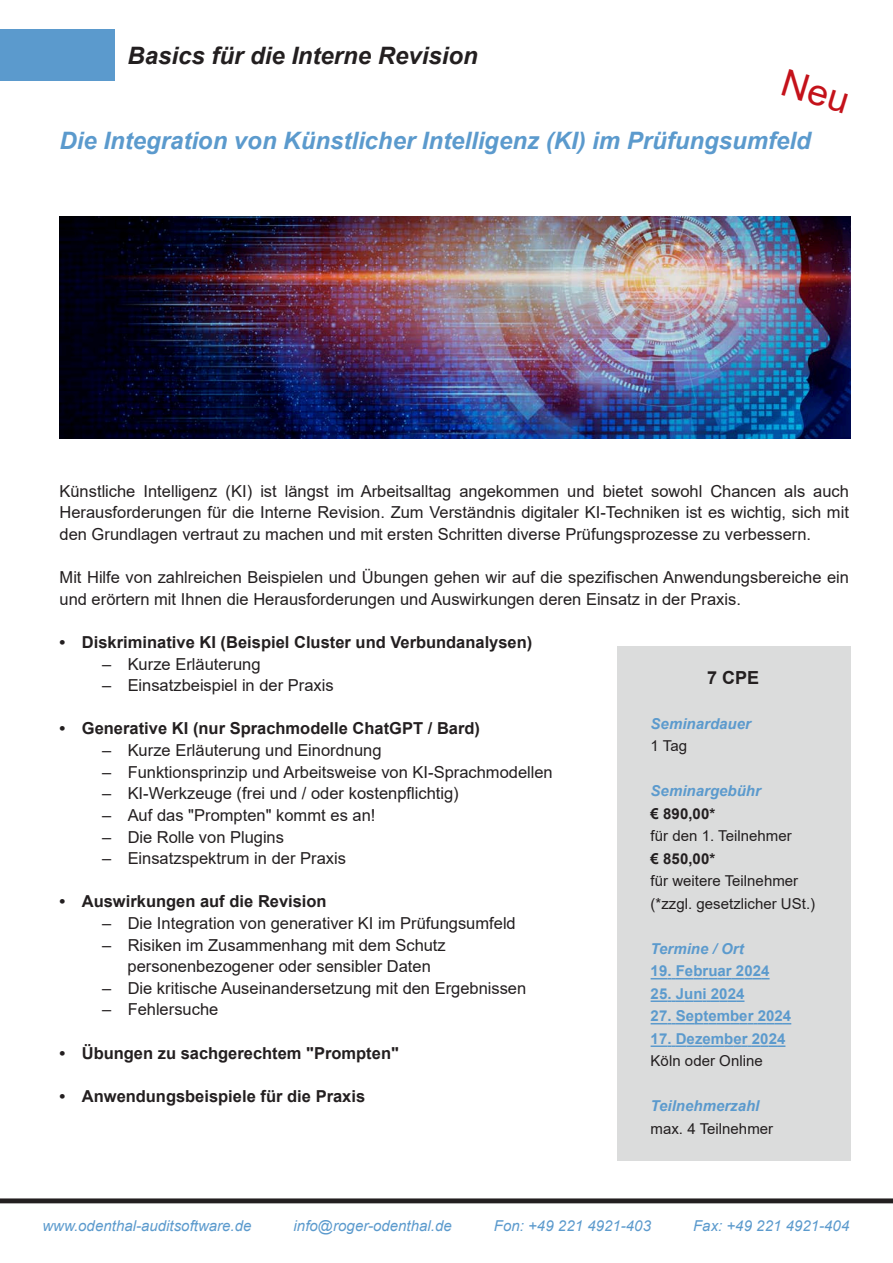
<style>
.page{position:relative;width:893px;height:1263px;background:#fff}
.page>*{position:absolute;margin:0;border:0;box-sizing:border-box;transform-origin:0 0}
.t1{font:italic 700 24px "Arial";color:#5b9acd}
.t2{font:italic 700 24px "Arial";color:#231f20}
.t3{font:700 18px "Arial";color:#231f20}
.t4{font:16.5px/21.6px "Arial";color:#231f20}
.t5{font:700 16.5px "Arial";color:#231f20}
.t6{font:15px/22.5px "Arial";letter-spacing:.005em;color:#231f20}
.t7{font:italic 15px "Arial";letter-spacing:.005em;color:#5b9acd}
.t8{font:700 15px "Arial";letter-spacing:.005em;color:#5b9acd}
.t9{font:italic 700 15px "Arial";color:#5b9acd}
.t10{font:700 15px "Arial";letter-spacing:.005em;color:#231f20}
</style>
<div class="page">
<svg style="left:0;top:1198px;width:893px;height:5px;background:#373334"></svg>
<div style="left:0;top:30px;width:115px;height:51px;background:#5b9acd"></div>
<div style="left:617px;top:646px;width:233px;height:515px;background:#dbdcdc"></div>
<svg style="left:651px;top:978px;width:119px;height:1px"></svg>
<svg style="left:651px;top:1000px;width:93px;height:2px"></svg>
<svg style="left:651px;top:1023px;width:140px;height:1px"></svg>
<svg style="left:651px;top:1045px;width:134px;height:2px"></svg>
<img style="left:60px;top:217px;width:790px;height:221px">
<h1 class="t2" style="left:128px;top:42px;width:352px">Basics für die Interne Revision</h1>
<h1 class="t1" style="left:60px;top:128px;width:753px">Die Integration von Künstlicher Intelligenz (KI) im Prüfungsumfeld</h1>
<p class="t4" style="left:60px;top:480px;width:791px;text-align:justify">Künstliche Intelligenz (KI) ist längst im Arbeitsalltag angekommen und bietet sowohl Chancen als auch Herausforderungen für die Interne Revision. Zum Verständnis digitaler KI-Techniken ist es wichtig, sich mit den Grundlagen vertraut zu machen und mit ersten Schritten diverse Prüfungsprozesse zu verbessern.</p>
<p class="t4" style="left:60px;top:567px;width:791px">Mit Hilfe von zahlreichen Beispielen und Übungen gehen wir auf die spezifischen Anwendungsbereiche ein und erörtern mit Ihnen die Herausforderungen und Auswirkungen deren Einsatz in der Praxis.</p>
<p class="t5" style="left:60px;top:633px;width:474px">• Diskriminative KI (Beispiel Cluster und Verbundanalysen)</p>
<p class="t4" style="left:102px;top:653px;width:160px">– Kurze Erläuterung</p>
<p class="t4" style="left:102px;top:675px;width:233px">– Einsatzbeispiel in der Praxis</p>
<p class="t5" style="left:60px;top:719px;width:422px">• Generative KI (nur Sprachmodelle ChatGPT / Bard)</p>
<p class="t4" style="left:102px;top:739px;width:281px">– Kurze Erläuterung und Einordnung</p>
<p class="t4" style="left:102px;top:761px;width:452px">– Funktionsprinzip und Arbeitsweise von KI-Sprachmodellen</p>
<p class="t4" style="left:102px;top:783px;width:358px">– KI-Werkzeuge (frei und / oder kostenpflichtig)</p>
<p class="t4" style="left:102px;top:804px;width:275px">– Auf das "Prompten" kommt es an!</p>
<p class="t4" style="left:102px;top:826px;width:183px">– Die Rolle von Plugins</p>
<p class="t4" style="left:102px;top:847px;width:245px">– Einsatzspektrum in der Praxis</p>
<p class="t5" style="left:60px;top:892px;width:269px">• Auswirkungen auf die Revision</p>
<p class="t4" style="left:102px;top:912px;width:415px">– Die Integration von generativer KI im Prüfungsumfeld</p>
<p class="t4" style="left:128px;top:934px;width:320px;text-indent:-26px">– Risiken im Zusammenhang mit dem Schutz personenbezogener oder sensibler Daten</p>
<p class="t4" style="left:102px;top:977px;width:426px">– Die kritische Auseinandersetzung mit den Ergebnissen</p>
<p class="t4" style="left:102px;top:999px;width:118px">– Fehlersuche</p>
<p class="t5" style="left:60px;top:1043px;width:341px">• Übungen zu sachgerechtem "Prompten"</p>
<p class="t5" style="left:60px;top:1087px;width:307px">• Anwendungsbeispiele für die Praxis</p>
<p class="t3" style="left:707px;top:667px;width:54px">7 CPE</p>
<p class="t9" style="left:651px;top:715px;width:102px">Seminardauer</p>
<p class="t6" style="left:651px;top:735px;width:38px">1 Tag</p>
<p class="t9" style="left:651px;top:783px;width:112px">Seminargebühr</p>
<p class="t10" style="left:651px;top:805px;width:66px">€ 890,00*</p>
<p class="t6" style="left:651px;top:825px;width:143px">für den 1. Teilnehmer</p>
<p class="t10" style="left:651px;top:850px;width:66px">€ 850,00*</p>
<p class="t6" style="left:651px;top:870px;width:166px">für weitere Teilnehmer (*zzgl. gesetzlicher USt.)</p>
<p class="t9" style="left:651px;top:940px;width:95px">Termine / Ort</p>
<p class="t8" style="left:651px;top:963px;width:120px">19. Februar 2024</p>
<p class="t8" style="left:651px;top:985px;width:95px">25. Juni 2024</p>
<p class="t8" style="left:651px;top:1008px;width:142px">27. September 2024</p>
<p class="t8" style="left:651px;top:1030px;width:136px">17. Dezember 2024</p>
<p class="t6" style="left:651px;top:1050px;width:114px">Köln oder Online</p>
<p class="t9" style="left:651px;top:1098px;width:110px">Teilnehmerzahl</p>
<p class="t6" style="left:651px;top:1117px;width:124px">max. 4 Teilnehmer</p>
<p class="t7" style="left:43px;top:1218px;width:211px">www.odenthal-auditsoftware.de</p>
<p class="t7" style="left:294px;top:1218px;width:160px">info@roger-odenthal.de</p>
<p class="t7" style="left:494px;top:1218px;width:159px">Fon: +49 221 4921-403</p>
<p class="t7" style="left:693px;top:1218px;width:158px">Fax: +49 221 4921-404</p>
</div>
